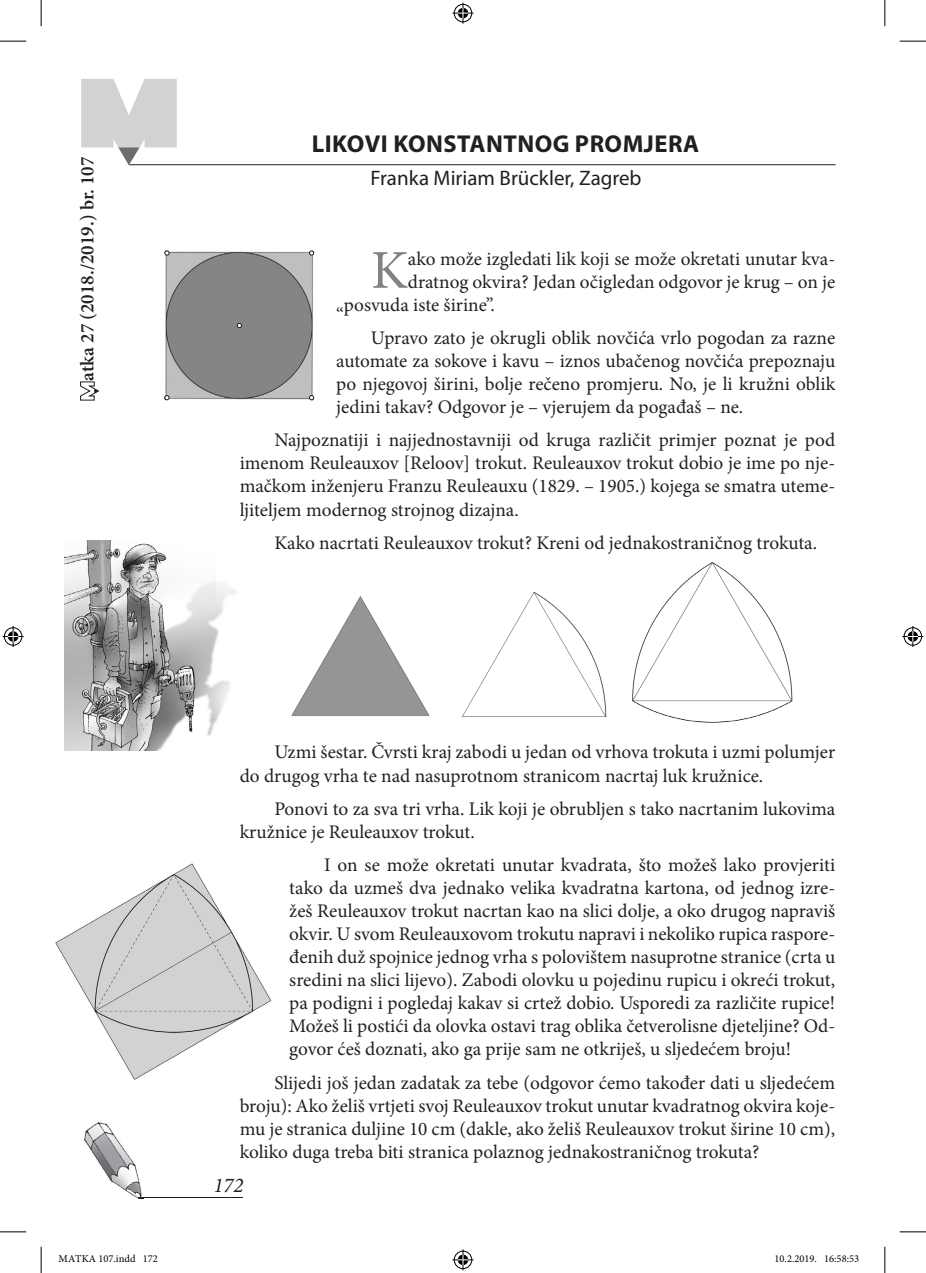
<style>
.page{position:relative;width:926px;height:1273px;background:#fff}
.page>*{position:absolute;margin:0;border:0;box-sizing:border-box;transform-origin:0 0}
.t1{font:54.77px "Minion Pro";color:#808285}
.naslov{font:700 24.5px "Myriad Pro";letter-spacing:.02em;color:#231f20}
.ime_autora{font:21px "Myriad Pro";color:#231f20}
.t2{font:italic 21px "Minion Pro";color:#231f20}
.t3{font:19.25px/23.1px "Minion Pro";color:#231f20;text-align:justify}
.t4{font:600 19.25px "Minion Pro";color:#231f20}
.t5{font:10.5px "Minion Pro";color:#000}
</style>
<div class="page">
<hr style="left:139px;top:1197px;width:104px;height:1px;background:#231f20">
<img style="left:84px;top:1122px;width:60px;height:77px">
<hr style="left:129px;top:164px;width:706px;height:1px;background:#231f20">
<svg style="left:81px;top:79px;width:96px;height:86px"></svg>
<img style="left:65px;top:540px;width:171px;height:211px">
<img style="left:55px;top:863px;width:217px;height:217px">
<svg style="left:80px;top:381px;width:19px;height:20px"></svg>
<img style="left:291px;top:562px;width:502px;height:161px">
<img style="left:165px;top:251px;width:150px;height:150px">
<svg style="left:164px;top:395px;width:5px;height:5px"></svg>
<svg style="left:164px;top:250px;width:5px;height:6px"></svg>
<svg style="left:309px;top:395px;width:5px;height:5px"></svg>
<svg style="left:309px;top:250px;width:5px;height:6px"></svg>
<svg style="left:237px;top:323px;width:5px;height:5px"></svg>
<svg style="left:0;top:41px;width:26px;height:1px"></svg>
<svg style="left:899px;top:41px;width:27px;height:1px"></svg>
<svg style="left:0;top:1231px;width:26px;height:1px"></svg>
<svg style="left:899px;top:1231px;width:27px;height:1px"></svg>
<svg style="left:41px;top:0;width:1px;height:26px"></svg>
<svg style="left:41px;top:1247px;width:1px;height:26px"></svg>
<svg style="left:884px;top:0;width:1px;height:26px"></svg>
<svg style="left:884px;top:1247px;width:1px;height:26px"></svg>
<svg style="left:452px;top:3px;width:21px;height:21px"></svg>
<svg style="left:452px;top:1249px;width:21px;height:21px"></svg>
<svg style="left:3px;top:626px;width:21px;height:21px"></svg>
<svg style="left:902px;top:626px;width:21px;height:21px"></svg>
<p class="t4" style="left:74px;top:381px;width:225px;rotate:-90deg">atka 27 (2018./2019.) br. 107</p>
<p class="naslov" style="left:312px;top:128px;width:389px">LIKOVI KONSTANTNOG PROMJERA</p>
<p class="ime_autora" style="left:370px;top:165px;width:272px">Franka Miriam Brückler, Zagreb</p>
<p class="t1" style="left:371px;top:234px;width:38px">K</p>
<p class="t3" style="left:408px;top:247px;width:429px">ako može izgledati lik koji se može okretati unutar kva&shy;dratnog okvira? Jedan očigledan odgovor je krug – on je</p>
<p class="t3" style="left:336px;top:304px;width:9px">“</p>
<p class="t3" style="left:344px;top:293px;width:152px">posvuda iste širine”.</p>
<p class="t3" style="left:336px;top:326px;width:500px;text-indent:35px">Upravo zato je okrugli oblik novčića vrlo pogodan za razne automate za sokove i kavu – iznos ubačenog novčića prepoznaju po njegovoj širini, bolje rečeno promjeru. No, je li kružni oblik jedini takav? Odgovor je – vjerujem da pogađaš – ne.</p>
<p class="t3" style="left:240px;top:429px;width:597px;text-indent:35px">Najpoznatiji i najjednostavniji od kruga različit primjer poznat je pod imenom Reuleauxov [Reloov] trokut. Reuleauxov trokut dobio je ime po nje&shy;mačkom inženjeru Franzu Reuleauxu (1829. – 1905.) kojega se smatra uteme&shy;ljiteljem modernog strojnog dizajna.</p>
<p class="t3" style="left:274px;top:531px;width:544px">Kako nacrtati Reuleauxov trokut? Kreni od jednakostraničnog trokuta.</p>
<p class="t3" style="left:240px;top:741px;width:597px;text-indent:35px">Uzmi šestar. Čvrsti kraj zabodi u jedan od vrhova trokuta i uzmi polumjer do drugog vrha te nad nasuprotnom stranicom nacrtaj luk kružnice.</p>
<p class="t3" style="left:240px;top:797px;width:597px;text-indent:35px">Ponovi to za sva tri vrha. Lik koji je obrubljen s tako nacrtanim lukovima kružnice je Reuleauxov trokut.</p>
<p class="t3" style="left:289px;top:853px;width:547px;text-indent:35px">I on se može okretati unutar kvadrata, što možeš lako provjeriti tako da uzmeš dva jednako velika kvadratna kartona, od jednog izre&shy;žeš Reuleauxov trokut nacrtan kao na slici dolje, a oko drugog napraviš okvir. U svom Reuleauxovom trokutu napravi i nekoliko rupica raspore&shy;đenih duž spojnice jednog vrha s polovištem nasuprotne stranice (crta u sredini na slici lijevo). Zabodi olovku u pojedinu rupicu i okreći trokut, pa podigni i pogledaj kakav si crtež dobio. Usporedi za različite rupice!<br>Možeš li postići da olovka ostavi trag oblika četverolisne djeteljine? Od&shy;govor ćeš doznati, ako ga prije sam ne otkriješ, u sljedećem broju!</p>
<p class="t3" style="left:240px;top:1071px;width:597px;text-indent:35px">Slijedi još jedan zadatak za tebe (odgovor ćemo također dati u sljedećem broju): Ako želiš vrtjeti svoj Reuleauxov trokut unutar kvadratnog okvira koje&shy;mu je stranica duljine 10 cm (dakle, ako želiš Reuleauxov trokut širine 10 cm), koliko duga treba biti stranica polaznog jednakostraničnog trokuta?</p>
<p class="t2" style="left:213px;top:1171px;width:32px">172</p>
<p class="t5" style="left:59px;top:1252px;width:101px">MATKA 107.indd 172</p>
<p class="t5" style="left:774px;top:1252px;width:86px">10.2.2019. 16:58:53</p>
</div>
